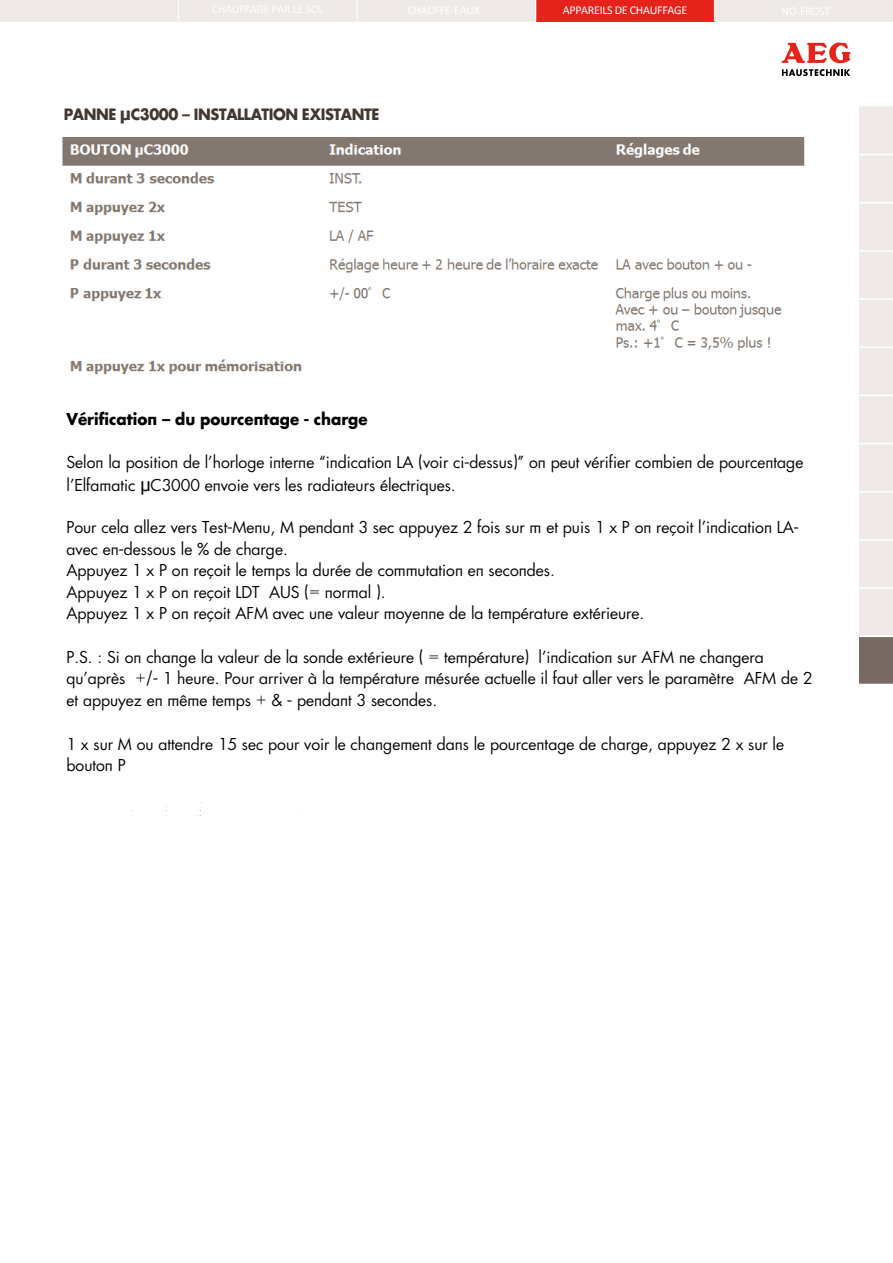
<style>
.page{position:relative;width:893px;height:1263px;background:#fff}
.page>*{position:absolute;margin:0;border:0;box-sizing:border-box;transform-origin:0 0}
.t1{font:18px/21.6px "AEG Renner";color:#000}
.t2{font:700 18px "AEG Renner";color:#000}
.Geräte_Head{font:700 17.25px "AEG Renner";letter-spacing:-.025em;color:#423731}
.t3{font:12px "Calibri";letter-spacing:-.025em;color:#fff}
.s1{font-family:"Tahoma"}
</style>
<div class="page">
<svg style="left:782px;top:43px;width:68px;height:20px"></svg>
<svg style="left:782px;top:69px;width:68px;height:7px"></svg>
<div style="left:0;top:0;width:893px;height:21px;background:#efeae8"></div>
<svg style="left:178px;top:0;width:1px;height:21px"></svg>
<svg style="left:357px;top:0;width:1px;height:21px"></svg>
<div style="left:536px;top:0;width:178px;height:21px;background:#e5231b"></div>
<svg style="left:714px;top:0;width:1px;height:21px"></svg>
<svg style="left:535px;top:0;width:1px;height:21px"></svg>
<div style="left:859px;top:106px;width:34px;height:529px;background:#efeae8"></div>
<div style="left:859px;top:636px;width:34px;height:48px;background:#796b63"></div>
<hr style="left:859px;top:154px;width:34px;height:1px;background:#fff">
<hr style="left:859px;top:202px;width:34px;height:1px;background:#fff">
<hr style="left:859px;top:250px;width:34px;height:2px;background:#fff">
<hr style="left:859px;top:298px;width:34px;height:2px;background:#fff">
<hr style="left:859px;top:346px;width:34px;height:2px;background:#fff">
<hr style="left:859px;top:395px;width:34px;height:1px;background:#fff">
<hr style="left:859px;top:443px;width:34px;height:1px;background:#fff">
<hr style="left:859px;top:491px;width:34px;height:1px;background:#fff">
<hr style="left:859px;top:539px;width:34px;height:2px;background:#fff">
<hr style="left:859px;top:587px;width:34px;height:2px;background:#fff">
<hr style="left:859px;top:635px;width:34px;height:2px;background:#fff">
<img style="left:62px;top:137px;width:743px;height:238px">
<p class="Geräte_Head" style="left:64px;top:104px;width:317px">PANNE <span class="s1">µ</span>C3000 – INSTALLATION EXISTANTE</p>
<p class="t3" style="left:563px;top:3px;width:126px">APPAREILS DE CHAUFFAGE</p>
<p class="t2" style="left:67px;top:408px;width:303px">Vérification – du pourcentage - charge</p>
<p class="t1" style="left:67px;top:451px;width:738px;line-height:22.5px">Selon la position de l’horloge interne “indication LA (voir ci-dessus)” on peut vérifier combien de pourcentage l’Elfamatic <span class="s1">µ</span>C3000 envoie vers les radiateurs électriques.</p>
<p class="t1" style="left:67px;top:516px;width:734px">Pour cela allez vers Test-Menu, M pendant 3 sec appuyez 2 fois sur m et puis 1 x P on reçoit l’indication LA&shy;avec en-dessous le % de charge.<br>Appuyez 1 x P on reçoit le temps la durée de commutation en secondes.<br>Appuyez 1 x P on reçoit LDT AUS (= normal ).<br>Appuyez 1 x P on reçoit AFM avec une valeur moyenne de la température extérieure.</p>
<p class="t1" style="left:67px;top:646px;width:747px">P.S. : Si on change la valeur de la sonde extérieure ( = température) l’indication sur AFM ne changera qu’après +/- 1 heure. Pour arriver à la température mésurée actuelle il faut aller vers le paramètre AFM de 2 et appuyez en même temps + &amp; - pendant 3 secondes.</p>
<p class="t1" style="left:67px;top:734px;width:719px;line-height:20.9px">1 x sur M ou attendre 15 sec pour voir le changement dans le pourcentage de charge, appuyez 2 x sur le bouton P</p>
</div>
